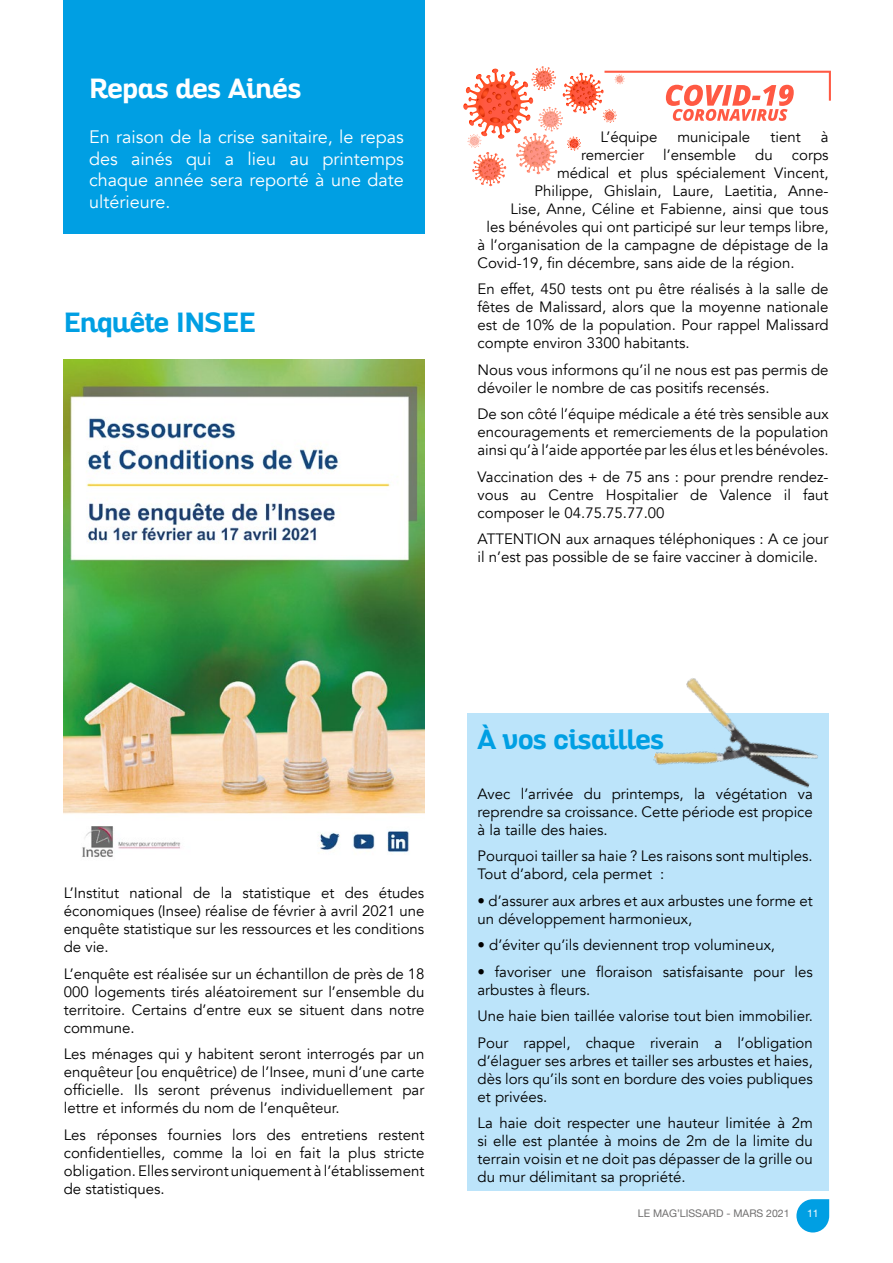
<style>
.page{position:relative;width:893px;height:1263px;background:#fff}
.page>*{position:absolute;margin:0;border:0;box-sizing:border-box;transform-origin:0 0}
.t1{font:700 27px "Altair";color:#009fe3}
.t2{font:700 27px "Altair";color:#fff}
.t3{font:18px/21.6px "Avenir";color:#fff;text-align:justify}
.t4{font:15px/18px "Avenir";color:#000;text-align:justify}
.t5{font:10.5px "Helvetica Neue";color:#706f6f}
.t6{font:10.5px "Helvetica Neue";color:#fff}
</style>
<div class="page">
<div style="left:63px;top:0;width:361px;height:233px;background:#009fe3"></div>
<div style="left:468px;top:713px;width:361px;height:477px;background:#bce4fa"></div>
<svg style="left:796px;top:1199px;width:33px;height:33px"></svg>
<svg style="left:463px;top:66px;width:368px;height:120px"></svg>
<img style="left:64px;top:359px;width:360px;height:498px">
<img style="left:653px;top:678px;width:165px;height:110px">
<h1 class="t2" style="left:89px;top:71px;width:214px">Repas des Ainés</h1>
<p class="t3" style="left:89px;top:127px;width:316px">En raison de la crise sanitaire, le repas des ainés qui a lieu au printemps chaque année sera reporté à une date ultérieure.</p>
<p class="t4" style="left:600px;top:128px;width:58px">L’équipe</p>
<p class="t4" style="left:677px;top:128px;width:74px">municipale</p>
<p class="t4" style="left:770px;top:128px;width:32px">tient</p>
<p class="t4" style="left:821px;top:128px;width:9px">à</p>
<p class="t4" style="left:581px;top:146px;width:65px">remercier</p>
<p class="t4" style="left:663px;top:146px;width:74px">l’ensemble</p>
<p class="t4" style="left:755px;top:146px;width:19px">du</p>
<p class="t4" style="left:792px;top:146px;width:38px">corps</p>
<p class="t4" style="left:557px;top:164px;width:273px">médical et plus spécialement Vincent,</p>
<p class="t4" style="left:534px;top:182px;width:296px">Philippe, Ghislain, Laure, Laetitia, Anne-</p>
<p class="t4" style="left:510px;top:200px;width:319px">Lise, Anne, Céline et Fabienne, ainsi que tous</p>
<p class="t4" style="left:486px;top:218px;width:343px">les bénévoles qui ont participé sur leur temps libre,</p>
<p class="t4" style="left:477px;top:236px;width:353px">à l’organisation de la campagne de dépistage de la</p>
<p class="t4" style="left:477px;top:254px;width:319px">Covid-19, fin décembre, sans aide de la région.</p>
<p class="t4" style="left:477px;top:280px;width:353px">En effet, 450 tests ont pu être réalisés à la salle de fêtes de Malissard, alors que la moyenne nationale est de 10% de la population. Pour rappel Malissard compte environ 3300 habitants.</p>
<p class="t4" style="left:477px;top:361px;width:352px">Nous vous informons qu’il ne nous est pas permis de dévoiler le nombre de cas positifs recensés.</p>
<p class="t4" style="left:477px;top:405px;width:353px">De son côté l’équipe médicale a été très sensible aux encouragements et remerciements de la population ainsi qu’à l’aide apportée par les élus et les bénévoles.</p>
<p class="t4" style="left:477px;top:468px;width:353px">Vaccination des + de 75 ans : pour prendre rendez&shy;vous au Centre Hospitalier de Valence il faut composer le 04.75.75.77.00</p>
<p class="t4" style="left:477px;top:530px;width:352px">ATTENTION aux arnaques téléphoniques : A ce jour il n’est pas possible de se faire vacciner à domicile.</p>
<h1 class="t1" style="left:64px;top:305px;width:193px">Enquête INSEE</h1>
<p class="t4" style="left:64px;top:884px;width:362px">L’Institut national de la statistique et des études économiques (Insee) réalise de février à avril 2021 une enquête statistique sur les ressources et les conditions de vie.</p>
<p class="t4" style="left:64px;top:965px;width:362px">L’enquête est réalisée sur un échantillon de près de 18<br>000 logements tirés aléatoirement sur l’ensemble du territoire. Certains d’entre eux se situent dans notre commune.</p>
<p class="t4" style="left:64px;top:1045px;width:362px">Les ménages qui y habitent seront interrogés par un enquêteur [ou enquêtrice) de l’Insee, muni d’une carte officielle. Ils seront prévenus individuellement par lettre et informés du nom de l’enquêteur.</p>
<p class="t4" style="left:64px;top:1126px;width:362px">Les réponses fournies lors des entretiens restent confidentielles, comme la loi en fait la plus stricte obligation. Elles serviront uniquement à l’établissement de statistiques.</p>
<h1 class="t1" style="left:477px;top:721px;width:188px">À vos cisailles</h1>
<p class="t4" style="left:477px;top:785px;width:337px">Avec l’arrivée du printemps, la végétation va reprendre sa croissance. Cette période est propice à la taille des haies.</p>
<p class="t4" style="left:477px;top:847px;width:337px">Pourquoi tailler sa haie ? Les raisons sont multiples.<br>Tout d’abord, cela permet :</p>
<p class="t4" style="left:477px;top:892px;width:337px">• d’assurer aux arbres et aux arbustes une forme et un développement harmonieux,</p>
<p class="t4" style="left:477px;top:936px;width:299px">• d’éviter qu’ils deviennent trop volumineux,</p>
<p class="t4" style="left:477px;top:963px;width:337px">• favoriser une floraison satisfaisante pour les arbustes à fleurs.</p>
<p class="t4" style="left:477px;top:1003px;width:337px;line-height:26.5px">Une haie bien taillée valorise tout bien immobilier.<br>Pour rappel, chaque riverain a l’obligation</p>
<p class="t4" style="left:477px;top:1052px;width:337px">d’élaguer ses arbres et tailler ses arbustes et haies, dès lors qu’ils sont en bordure des voies publiques et privées.</p>
<p class="t4" style="left:477px;top:1114px;width:337px">La haie doit respecter une hauteur limitée à 2m si elle est plantée à moins de 2m de la limite du terrain voisin et ne doit pas dépasser de la grille ou du mur délimitant sa propriété.</p>
<p class="t5" style="left:638px;top:1205px;width:153px">LE MAG’LISSARD - MARS 2021</p>
<p class="t6" style="left:807px;top:1206px;width:13px">11</p>
</div>
